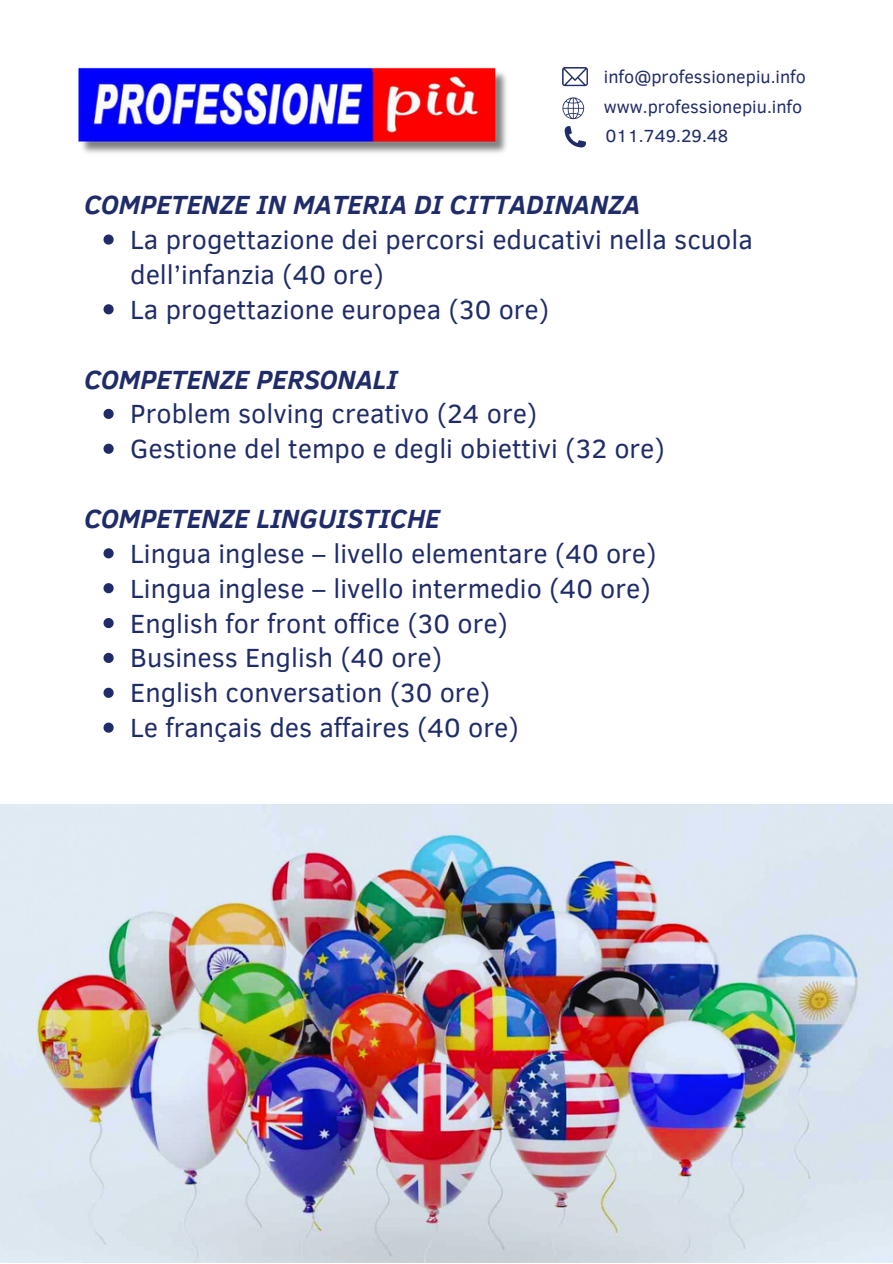
<style>
.page{position:relative;width:893px;height:1264px;background:#fff}
.page>*{position:absolute;margin:0;border:0;box-sizing:border-box;transform-origin:0 0}
.t1{font:27px/34.8px "Clear Sans";color:#1f2c69}
.t2{font:italic 700 27px "Clear Sans";color:#1f2c69}
.t3{font:18px "Clear Sans";color:#1f2c69}
</style>
<div class="page">
<svg style="left:562px;top:67px;width:26px;height:19px"></svg>
<svg style="left:562px;top:97px;width:22px;height:22px"></svg>
<svg style="left:564px;top:126px;width:22px;height:21px"></svg>
<img style="left:0;top:804px;width:892px;height:457px">
<svg style="left:103px;top:234px;width:11px;height:11px"></svg>
<svg style="left:103px;top:304px;width:11px;height:10px"></svg>
<svg style="left:103px;top:409px;width:11px;height:10px"></svg>
<svg style="left:103px;top:443px;width:11px;height:11px"></svg>
<svg style="left:103px;top:548px;width:11px;height:10px"></svg>
<svg style="left:103px;top:583px;width:11px;height:10px"></svg>
<svg style="left:103px;top:618px;width:11px;height:10px"></svg>
<svg style="left:103px;top:653px;width:11px;height:10px"></svg>
<svg style="left:103px;top:687px;width:11px;height:11px"></svg>
<svg style="left:103px;top:722px;width:11px;height:10px"></svg>
<img style="left:78px;top:67px;width:429px;height:86px">
<p class="t3" style="left:604px;top:64px;width:203px">info@professionepiu.info</p>
<p class="t3" style="left:604px;top:94px;width:200px">www.professionepiu.info</p>
<p class="t3" style="left:605px;top:123px;width:124px">011.749.29.48</p>
<p class="t2" style="left:84px;top:185px;width:557px">COMPETENZE IN MATERIA DI CITTADINANZA</p>
<p class="t1" style="left:130px;top:221px;width:624px">La progettazione dei percorsi educativi nella scuola dell’infanzia (40 ore)</p>
<p class="t1" style="left:130px;top:290px;width:420px">La progettazione europea (30 ore)</p>
<p class="t2" style="left:84px;top:359px;width:315px">COMPETENZE PERSONALI</p>
<p class="t1" style="left:130px;top:395px;width:408px">Problem solving creativo (24 ore)</p>
<p class="t1" style="left:130px;top:430px;width:536px">Gestione del tempo e degli obiettivi (32 ore)</p>
<p class="t2" style="left:84px;top:499px;width:357px">COMPETENZE LINGUISTICHE</p>
<p class="t1" style="left:130px;top:534px;width:528px">Lingua inglese – livello elementare (40 ore)</p>
<p class="t1" style="left:130px;top:569px;width:522px">Lingua inglese – livello intermedio (40 ore)</p>
<p class="t1" style="left:130px;top:604px;width:379px">English for front office (30 ore)</p>
<p class="t1" style="left:130px;top:639px;width:313px">Business English (40 ore)</p>
<p class="t1" style="left:130px;top:674px;width:361px">English conversation (30 ore)</p>
<p class="t1" style="left:130px;top:709px;width:390px">Le français des affaires (40 ore)</p>
</div>
